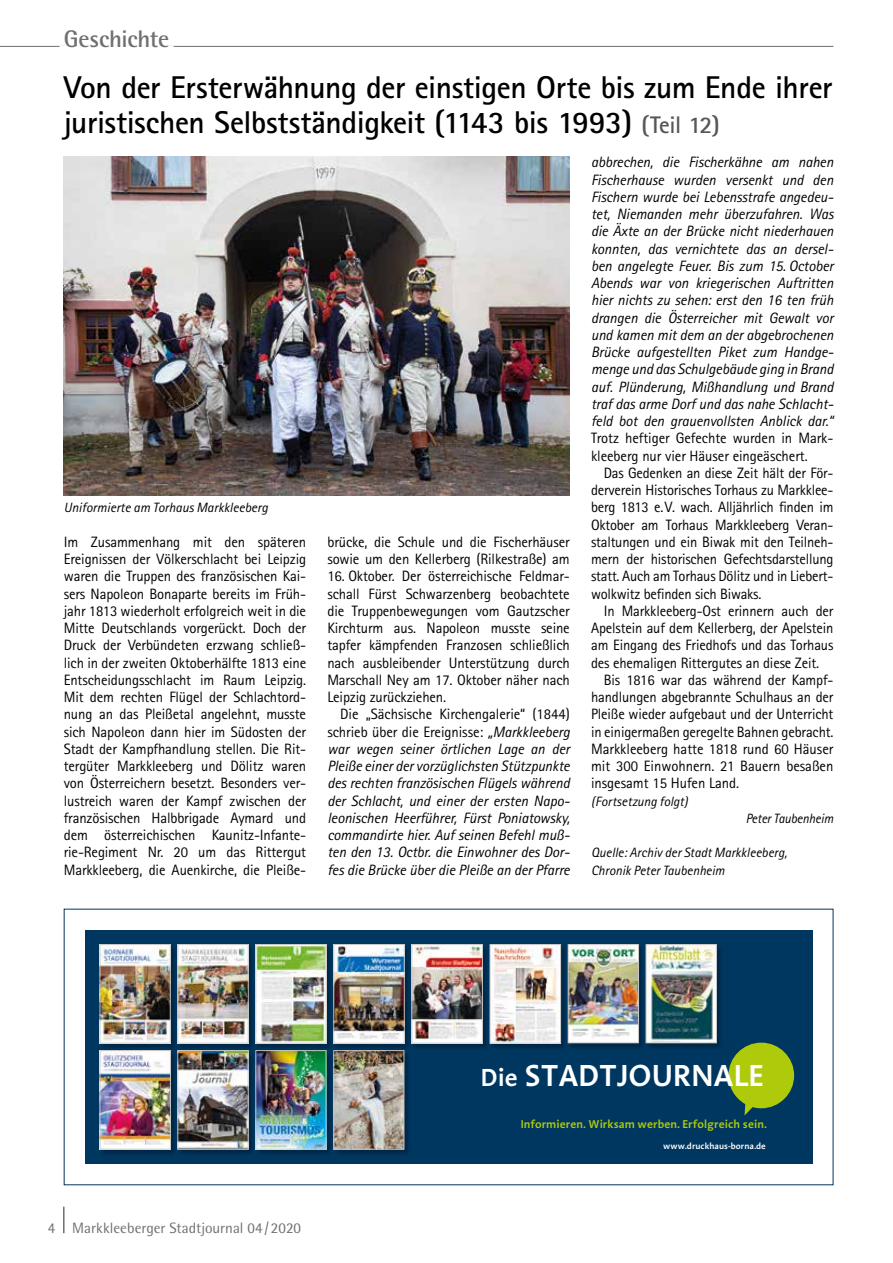
<style>
.page{position:relative;width:893px;height:1263px;background:#fff}
.page>*{position:absolute;margin:0;border:0;box-sizing:border-box;transform-origin:0 0}
.t1{font:700 31.5px/34.5px "Rotis Sans Serif";letter-spacing:-.015em;color:#000}
.t2{font:600 31.2px "Aroma LT";color:#fff}
.t3{font:700 24px "Rotis Semi Sans";letter-spacing:-.005em;color:#706f6f}
.t4{font:15px/17.2px "Rotis Sans Serif";letter-spacing:-.01em;color:#000;text-align:justify}
.t5{font:italic 15px/17.2px "Rotis Sans Serif";letter-spacing:-.005em;color:#000;text-align:justify}
.t6{font:15px "Rotis Semi Sans";color:#706f6f}
.t7{font:italic 13.5px/17.2px "Rotis Sans Serif";color:#000}
.t8{font:italic 13.5px "Rotis Sans Serif";color:#000;scale:.96 1}
.t9{font:600 11.7px "Aroma LT";color:#afca0b}
.t10{font:600 8.85px "Aroma LT";color:#fff}
.s1{font-size:24px;color:#575756}
.s2{font-style:normal}
.s3{font-size:25.2px}
</style>
<div class="page">
<hr style="left:63px;top:1206px;width:2px;height:27px;background:#706f6f">
<hr style="left:0;top:46px;width:833px;height:1px;background:#706f6f">
<hr style="left:60px;top:46px;width:114px;height:1px;background:#fff">
<img style="left:64px;top:156px;width:506px;height:339px">
<div style="left:85px;top:930px;width:727px;height:234px;background:#003761"></div>
<svg style="left:728px;top:1043px;width:66px;height:72px"></svg>
<div style="left:100px;top:1050px;width:77px;height:106px;background:#000;opacity:.3"></div>
<img style="left:102px;top:1052px;width:66px;height:95px">
<div style="left:100px;top:1050px;width:70px;height:99px;border:1px solid #c6c6c6"></div>
<div style="left:255px;top:1050px;width:78px;height:106px;background:#000;opacity:.3"></div>
<img style="left:258px;top:1052px;width:66px;height:95px">
<div style="left:256px;top:1050px;width:70px;height:99px;border:1px solid #c6c6c6"></div>
<div style="left:333px;top:1050px;width:78px;height:106px;background:#000;opacity:.3"></div>
<img style="left:336px;top:1052px;width:66px;height:95px">
<div style="left:334px;top:1050px;width:70px;height:99px;border:1px solid #c6c6c6"></div>
<div style="left:100px;top:944px;width:77px;height:106px;background:#000;opacity:.3"></div>
<img style="left:102px;top:946px;width:66px;height:95px">
<div style="left:100px;top:944px;width:70px;height:99px;border:1px solid #c6c6c6"></div>
<div style="left:178px;top:944px;width:77px;height:106px;background:#000;opacity:.3"></div>
<img style="left:180px;top:946px;width:66px;height:95px">
<div style="left:178px;top:944px;width:70px;height:99px;border:1px solid #c6c6c6"></div>
<div style="left:255px;top:944px;width:78px;height:106px;background:#000;opacity:.3"></div>
<img style="left:258px;top:946px;width:66px;height:95px">
<div style="left:256px;top:944px;width:70px;height:99px;border:1px solid #c6c6c6"></div>
<div style="left:333px;top:944px;width:78px;height:106px;background:#000;opacity:.3"></div>
<img style="left:336px;top:946px;width:66px;height:95px">
<div style="left:334px;top:944px;width:70px;height:99px;border:1px solid #c6c6c6"></div>
<div style="left:411px;top:944px;width:79px;height:106px;background:#000;opacity:.3"></div>
<img style="left:414px;top:946px;width:66px;height:95px">
<div style="left:412px;top:944px;width:70px;height:99px;border:1px solid #c6c6c6"></div>
<div style="left:490px;top:944px;width:78px;height:106px;background:#000;opacity:.3"></div>
<img style="left:492px;top:946px;width:67px;height:95px">
<div style="left:490px;top:944px;width:71px;height:99px;border:1px solid #c6c6c6"></div>
<div style="left:568px;top:944px;width:78px;height:106px;background:#000;opacity:.3"></div>
<img style="left:570px;top:946px;width:67px;height:95px">
<div style="left:568px;top:944px;width:71px;height:99px;border:1px solid #c6c6c6"></div>
<div style="left:646px;top:944px;width:77px;height:106px;background:#000;opacity:.3"></div>
<img style="left:648px;top:946px;width:66px;height:95px">
<div style="left:646px;top:944px;width:70px;height:99px;border:1px solid #c6c6c6"></div>
<div style="left:178px;top:1050px;width:77px;height:106px;background:#000;opacity:.3"></div>
<img style="left:180px;top:1052px;width:66px;height:95px">
<div style="left:178px;top:1050px;width:70px;height:99px;border:1px solid #c6c6c6"></div>
<h3 class="t3" style="left:64px;top:24px;width:107px">Geschichte</h3>
<h1 class="t1" style="left:64px;top:70px;width:770px">Von der Ersterwähnung der einstigen Orte bis zum Ende ihrer juristischen Selbstständigkeit (1143 bis 1993) <span class="s1">(Teil 12)</span></h1>
<p class="t7" style="left:64px;top:499px;width:206px">Uniformierte am Torhaus Markkleeberg</p>
<p class="t4" style="left:64px;top:533px;width:244px">Im Zusammenhang mit den späteren Ereignissen der Völkerschlacht bei Leipzig waren die Truppen des französischen Kai&shy;sers Napoleon Bonaparte bereits im Frü h&shy;jahr 1813 wiederholt erfolgreich weit in die Mitte Deutschlands vorgerückt. Doch der Druck der Verbü ndeten erzwang schließ&shy;lich in der zweiten Oktoberhä lfte 1813 eine Entscheidungsschlacht im Raum Leipzig.<br>Mit dem rechten Flügel der Schlachtord&shy;nung an das Pleißetal angelehnt, musste sich Napoleon dann hier im Südosten der Stadt der Kampfhandlung stellen. Die Rit&shy;tergüter Markkleeberg und Dölitz waren von Österreichern besetzt. Besonders ver&shy;lustreich waren der Kampf zwischen der französischen Halbbrigade Aymard und dem österreichischen Kaunitz-Infante&shy;rie-Regiment Nr. 20 um das Rittergut Markkleeberg, die Auenkirche, die Pleiße-</p>
<p class="t4" style="left:327px;top:533px;width:244px">brücke, die Schule und die Fischerhä user sowie um den Kellerberg (Rilkestraße) am</p>
<p class="t4" style="left:327px;top:567px;width:244px">16. Oktober. Der österreichische Feldmar&shy;schall Fü rst Schwarzenberg beobachtete die Truppenbewegungen vom Gautzscher Kirchturm aus. Napoleon musste seine tapfer kä mpfenden Franzosen schließlich nach ausbleibender Unterstützung durch Marschall Ney am 17. Oktober nä her nach Leipzig zurückziehen.</p>
<p class="t5" style="left:327px;top:706px;width:244px;text-indent:13px"><span class="s2">Die „Sächsische Kirchengalerie“ (1844) schrieb ü ber die Ereignisse:</span> „Markkleeberg war wegen seiner örtlichen Lage an der Pleiße einer der vorzüglichsten Stützpunkte des rechten französischen Flügels während der Schlacht, und einer der ersten Napo&shy;leonischen Heerführer, Fürst Poniatowsky, commandirte hier. Auf seinen Befehl muß&shy;ten den 13. Octbr. die Einwohner des Dor&shy;fes die Brücke über die Pleiße an der Pfarre</p>
<p class="t5" style="left:591px;top:154px;width:244px">abbrechen, die Fischerkähne am nahen Fischerhause wurden versenkt und den Fischern wurde bei Lebensstrafe angedeu&shy;tet, Niemanden mehr überzufahren. Was die Äxte an der Brücke nicht niederhauen konnten, das vernichtete das an dersel&shy;ben angelegte Feuer. Bis zum 15. October Abends war von kriegerischen Auftritten hier nichts zu sehen: erst den 16 ten früh drangen die Österreicher mit Gewalt vor und kamen mit dem an der abgebrochenen Brücke aufgestellten Piket zum Handge&shy;menge und das Schulgebäude ging in Brand auf. Plünderung, Mißhandlung und Brand traf das arme Dorf und das nahe Schlacht&shy;feld bot den grauenvollsten Anblick dar.“</p>
<p class="t4" style="left:591px;top:429px;width:244px">Trotz heftiger Gefechte wurden in Mark&shy;kleeberg nur vier Hä user eingeäschert.</p>
<p class="t4" style="left:591px;top:464px;width:244px;text-indent:13px">Das Gedenken an diese Zeit hält der För&shy;derverein Historisches Torhaus zu Markklee&shy;berg 1813 e.V. wach. Alljährlich finden im Oktober am Torhaus Markkleeberg Veran&shy;staltungen und ein Biwak mit den Teilneh&shy;mern der historischen Gefechtsdarstellung statt. Auch am Torhaus Dölitz und in Liebert&shy;wolkwitz befinden sich Biwaks.</p>
<p class="t4" style="left:604px;top:602px;width:231px">In Markkleeberg-Ost erinnern auch der</p>
<p class="t4" style="left:591px;top:619px;width:244px">Apelstein auf dem Kellerberg, der Apelstein</p>
<p class="t4" style="left:591px;top:636px;width:244px">am Eingang des Friedhofs und das Torhaus</p>
<p class="t4" style="left:591px;top:654px;width:229px">des ehemaligen Rittergutes an diese Zeit.</p>
<p class="t4" style="left:604px;top:671px;width:231px">Bis 1816 war das wä hrend der Kampf-</p>
<p class="t4" style="left:591px;top:688px;width:244px">handlungen abgebrannte Schulhaus an der</p>
<p class="t4" style="left:591px;top:705px;width:244px">Pleiße wieder aufgebaut und der Unterricht</p>
<p class="t4" style="left:591px;top:723px;width:244px">in einigermaßen geregelte Bahnen gebracht.</p>
<p class="t4" style="left:591px;top:740px;width:244px">Markkleeberg hatte 1818 rund 60 Hä user</p>
<p class="t4" style="left:591px;top:757px;width:244px">mit 300 Einwohnern. 21 Bauern besaßen</p>
<p class="t4" style="left:591px;top:774px;width:150px">insgesamt 15 Hufen Land.</p>
<p class="t7" style="left:591px;top:792px;width:98px">(Fortsetzung folgt)</p>
<p class="t8" style="left:746px;top:810px;width:93px">Peter Taubenheim</p>
<p class="t7" style="left:591px;top:844px;width:198px">Quelle: Archiv der Stadt Markkleeberg,<br>Chronik Peter Taubenheim</p>
<p class="t6" style="left:48px;top:1219px;width:255px">4 Markkleeberger Stadtjournal 04/2020</p>
<h2 class="t2" style="left:481px;top:1055px;width:285px"><span class="s3">Die</span> STADTJOURNALE</h2>
<p class="t9" style="left:521px;top:1116px;width:248px">Informieren. Wirksam werben. Erfolgreich sein.</p>
<p class="t10" style="left:663px;top:1140px;width:104px">www.druckhaus-borna.de</p>
</div>
